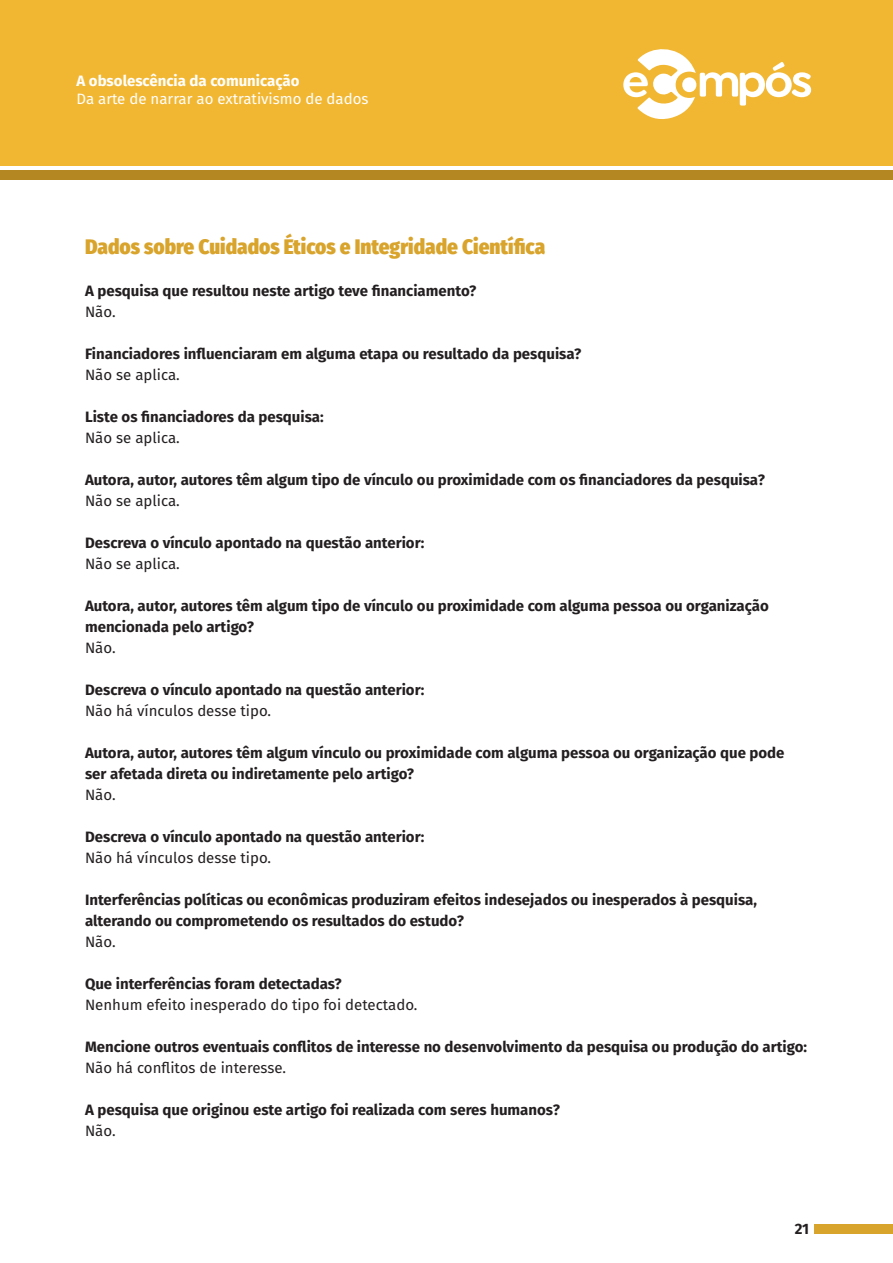
<style>
.page{position:relative;width:893px;height:1263px;background:#fff}
.page>*{position:absolute;margin:0;border:0;box-sizing:border-box;transform-origin:0 0}
.t1{font:800 21px "Fira Sans Condensed";color:#d9a42c}
.Texto{font:700 15px/21px "Fira Sans";color:#231f20}
.Texto-2{font:15px "Fira Sans";color:#231f20}
.t2{font:15px "Fira Sans";color:#fff}
.t3{font:700 15px "Fira Sans";color:#fff}
</style>
<div class="page">
<div style="left:0;top:0;width:893px;height:166px;background:#f2b732"></div>
<div style="left:0;top:170px;width:893px;height:10px;background:#b48723"></div>
<div style="left:814px;top:1224px;width:79px;height:9px;background:#d9a42c"></div>
<svg style="left:623px;top:49px;width:188px;height:70px"></svg>
<p class="t3" style="left:77px;top:68px;width:224px">A obsolescência da comunicação</p>
<p class="t2" style="left:77px;top:87px;width:293px">Da arte de narrar ao extrativismo de dados</p>
<p class="t1" style="left:85px;top:228px;width:462px">Dados sobre Cuidados Éticos e Integridade Científica</p>
<p class="Texto" style="left:85px;top:279px;width:393px">A pesquisa que resultou neste artigo teve financiamento?</p>
<p class="Texto-2" style="left:85px;top:300px;width:32px">Não.</p>
<p class="Texto" style="left:85px;top:342px;width:498px">Financiadores influenciaram em alguma etapa ou resultado da pesquisa?</p>
<p class="Texto-2" style="left:85px;top:363px;width:96px">Não se aplica.</p>
<p class="Texto" style="left:85px;top:405px;width:240px">Liste os financiadores da pesquisa:</p>
<p class="Texto-2" style="left:85px;top:426px;width:96px">Não se aplica.</p>
<p class="Texto" style="left:85px;top:468px;width:681px">Autora, autor, autores têm algum tipo de vínculo ou proximidade com os financiadores da pesquisa?</p>
<p class="Texto-2" style="left:85px;top:489px;width:96px">Não se aplica.</p>
<p class="Texto" style="left:85px;top:531px;width:341px">Descreva o vínculo apontado na questão anterior:</p>
<p class="Texto-2" style="left:85px;top:552px;width:96px">Não se aplica.</p>
<p class="Texto" style="left:85px;top:594px;width:685px">Autora, autor, autores têm algum tipo de vínculo ou proximidade com alguma pessoa ou organização mencionada pelo artigo?</p>
<p class="Texto-2" style="left:85px;top:636px;width:32px">Não.</p>
<p class="Texto" style="left:85px;top:678px;width:341px">Descreva o vínculo apontado na questão anterior:</p>
<p class="Texto-2" style="left:85px;top:699px;width:188px">Não há vínculos desse tipo.</p>
<p class="Texto" style="left:85px;top:741px;width:701px">Autora, autor, autores têm algum vínculo ou proximidade com alguma pessoa ou organização que pode ser afetada direta ou indiretamente pelo artigo?</p>
<p class="Texto-2" style="left:85px;top:783px;width:32px">Não.</p>
<p class="Texto" style="left:85px;top:825px;width:341px">Descreva o vínculo apontado na questão anterior:</p>
<p class="Texto-2" style="left:85px;top:846px;width:188px">Não há vínculos desse tipo.</p>
<p class="Texto" style="left:85px;top:888px;width:673px">Interferências políticas ou econômicas produziram efeitos indesejados ou inesperados à pesquisa, alterando ou comprometendo os resultados do estudo?</p>
<p class="Texto-2" style="left:85px;top:930px;width:32px">Não.</p>
<p class="Texto" style="left:85px;top:972px;width:258px">Que interferências foram detectadas?</p>
<p class="Texto-2" style="left:85px;top:993px;width:334px">Nenhum efeito inesperado do tipo foi detectado.</p>
<p class="Texto" style="left:85px;top:1035px;width:724px">Mencione outros eventuais conflitos de interesse no desenvolvimento da pesquisa ou produção do artigo:</p>
<p class="Texto-2" style="left:85px;top:1056px;width:203px">Não há conflitos de interesse.</p>
<p class="Texto" style="left:85px;top:1098px;width:476px">A pesquisa que originou este artigo foi realizada com seres humanos?</p>
<p class="Texto-2" style="left:85px;top:1119px;width:32px">Não.</p>
<p class="Texto" style="left:795px;top:1217px;width:16px">21</p>
</div>
